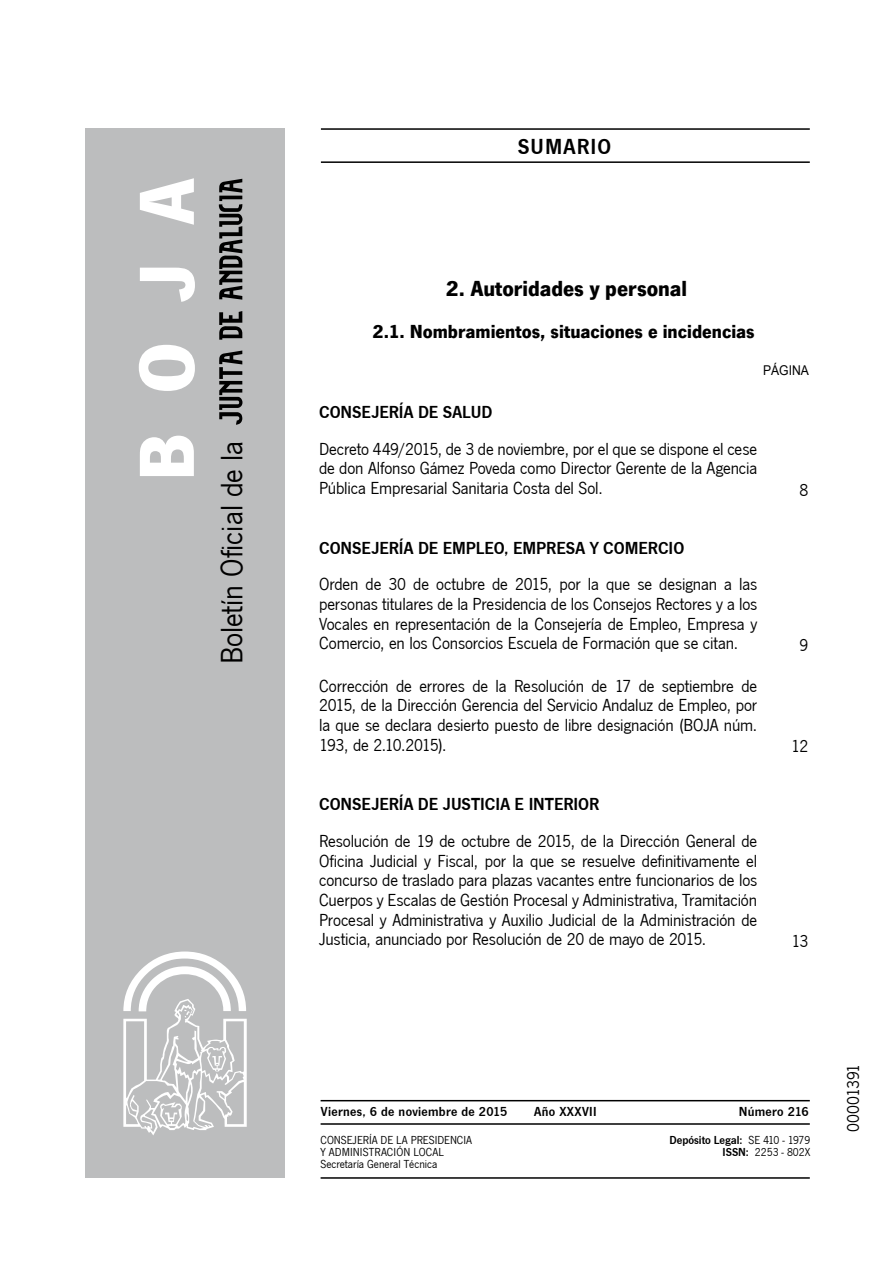
<style>
.page{position:relative;width:893px;height:1263px;background:#fff}
.page>*{position:absolute;margin:0;border:0;box-sizing:border-box;transform-origin:0 0}
.t1{font:700 81px "News Got T";color:#fff}
.t2{font:31.95px "News Got T";color:#000}
.t3{font:700 22.5px "News Got T";color:#000}
.t4{font:600 22.5px "News Got T";letter-spacing:.05em;color:#000}
.t5{font:700 19.5px "News Got T";color:#000}
.t6{font:18px/19.6px "News Got T";letter-spacing:-.01em;color:#000;text-align:justify}
.t7{font:600 18px "News Got T";color:#000}
.t8{font:600 13.5px "News Got T";letter-spacing:.025em;color:#000}
.t9{font:13.5px "Arial";color:#000;scale:.9 1}
.t10{font:12px/12px "News Got T";color:#000}
.t11{font:600 12px/12px "News Got T";color:#000;text-align:right}
.s1{font-weight:400}
</style>
<div class="page">
<hr style="left:321px;top:128px;width:488px;height:2px;background:#000">
<hr style="left:321px;top:161px;width:488px;height:2px;background:#000">
<div style="left:85px;top:128px;width:200px;height:1050px;background:#bcbdbe"></div>
<svg style="left:219px;top:351px;width:23px;height:74px"></svg>
<svg style="left:219px;top:311px;width:23px;height:29px"></svg>
<svg style="left:219px;top:179px;width:23px;height:121px"></svg>
<svg style="left:123px;top:952px;width:124px;height:183px"></svg>
<hr style="left:320px;top:1100px;width:489px;height:1px;background:#000">
<hr style="left:320px;top:1177px;width:489px;height:2px;background:#000">
<hr style="left:320px;top:1123px;width:489px;height:2px;background:#000">
<h1 class="t1" style="left:119px;top:481px;width:305px;rotate:-90deg">BOJA</h1>
<h2 class="t2" style="left:214px;top:664px;width:225px;rotate:-90deg">Boletín Oficial de la</h2>
<p class="t4" style="left:517px;top:134px;width:95px">SUMARIO</p>
<p class="t3" style="left:446px;top:275px;width:243px">2. Autoridades y personal</p>
<p class="t5" style="left:372px;top:320px;width:384px">2.1. Nombramientos, situaciones e incidencias</p>
<p class="t9" style="left:763px;top:361px;width:53px">PÁGINA</p>
<p class="t7" style="left:319px;top:401px;width:145px">CONSEJERÍA DE SALUD</p>
<p class="t6" style="left:319px;top:439px;width:439px">Decreto 449/2015, de 3 de noviembre, por el que se dispone el cese de don Alfonso Gámez Poveda como Director Gerente de la Agencia Pública Empresarial Sanitaria Costa del Sol.</p>
<p class="t7" style="left:319px;top:537px;width:339px">CONSEJERÍA DE EM PLEO, EM PRESA Y COM ERCIO</p>
<p class="t6" style="left:319px;top:575px;width:439px">Orden de 30 de octubre de 2015, por la que se designan a las personas titulares de la Presidencia de los Consejos Rectores y a los Vocales en representación de la Consejería de Empleo, Empresa y Comercio, en los Consorcios Escuela de Formación que se citan.</p>
<p class="t6" style="left:319px;top:676px;width:439px">Corrección de errores de la Resolución de 17 de septiembre de 2015, de la Dirección Gerencia del Servicio Andaluz de Empleo, por la que se declara desierto puesto de libre designación (BOJA núm.<br>193, de 2.10.2015).</p>
<p class="t7" style="left:319px;top:794px;width:170px">CONSEJERÍA DE JUSTICIA</p>
<p class="t7" style="left:514px;top:794px;width:59px">E INTERIOR</p>
<p class="t6" style="left:319px;top:832px;width:439px">Resolución de 19 de octubre de 2015, de la Dirección General de Oficina Judicial y Fiscal, por la que se resuelve definitivamente el concurso de traslado para plazas vacantes entre funcionarios de los Cuerpos y Escalas de Gestión Procesal y Administrativa, Tramitación Procesal y Administrativa y Auxilio Judicial de la Administración de Justicia, anunciado por Resolución de 20 de mayo de 2015.</p>
<p class="t6" style="left:799px;top:480px;width:10px">8</p>
<p class="t6" style="left:799px;top:635px;width:10px">9</p>
<p class="t6" style="left:791px;top:737px;width:19px">12</p>
<p class="t6" style="left:791px;top:932px;width:18px">13</p>
<p class="t8" style="left:321px;top:1104px;width:188px">VIERNES, 6 DE NOVIEMBRE DE 2015</p>
<p class="t8" style="left:534px;top:1104px;width:64px">AÑO XXXVII</p>
<p class="t8" style="left:738px;top:1104px;width:71px">NÚMERO 216</p>
<p class="t10" style="left:320px;top:1134px;width:153px">CONSEJERÍA DE LA PRESIDENCIA<br>Y ADMINISTRACIÓN LOCAL<br>Secretaría General Técnica</p>
<p class="t11" style="left:669px;top:1134px;width:142px">DEPÓSITO LEGAL: <span class="s1">SE 410 - 1979<br></span>ISSN: <span class="s1">2253 - 802X</span></p>
<p class="t6" style="left:843px;top:1132px;width:69px;rotate:-90deg">00001391</p>
</div>
